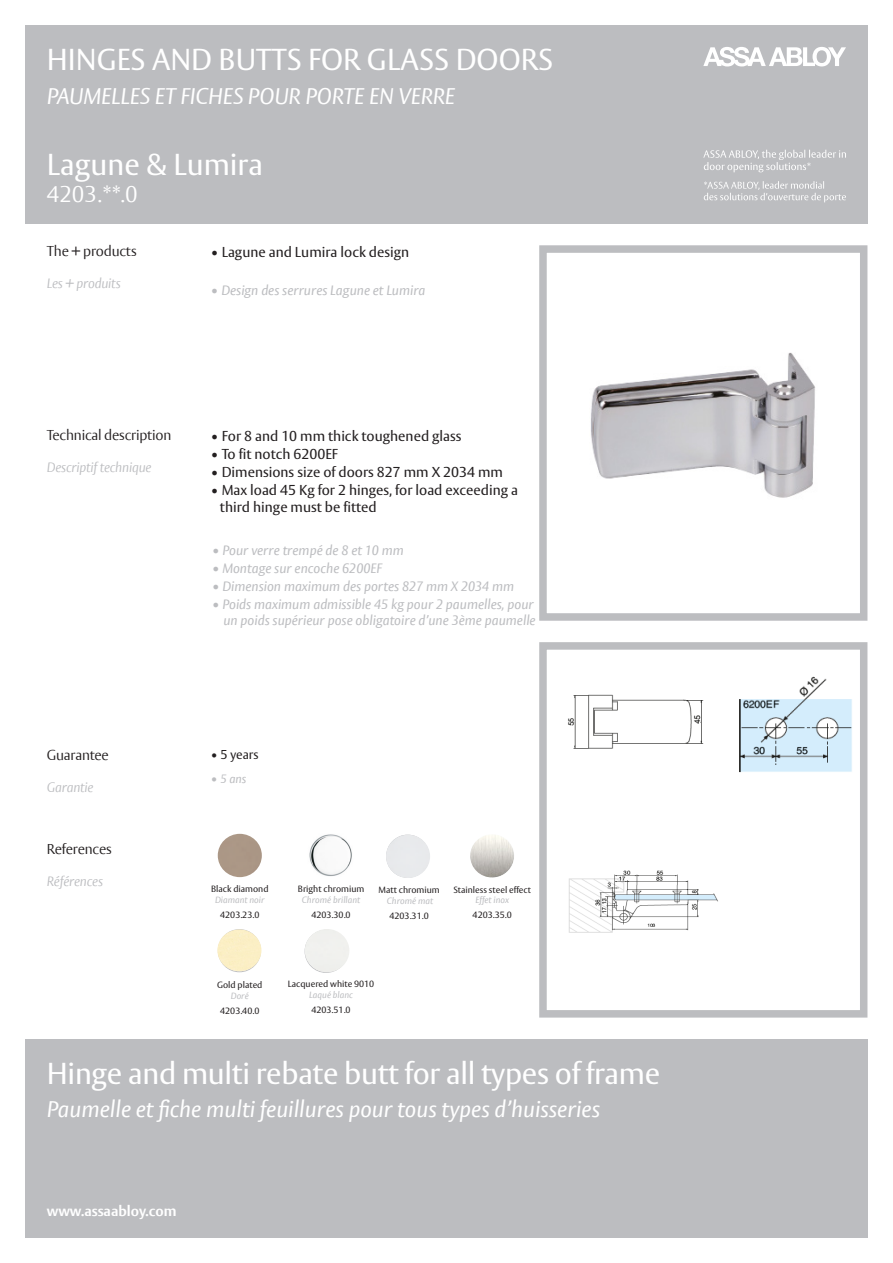
<style>
.page{position:relative;width:893px;height:1263px;background:#fff}
.page>*{position:absolute;margin:0;border:0;box-sizing:border-box;transform-origin:0 0}
.t1{font:30px "ASSA Vesta";letter-spacing:-.005em;color:#fff}
.t2{font:italic 22.5px "ASSA Vesta";color:#fff}
.t3{font:300 22.5px "ASSA Vesta";color:#fff}
.t4{font:14.25px/17.1px "ASSA Vesta";color:#231f20}
.t5{font:300 14.25px "ASSA Vesta";letter-spacing:-.015em;color:#231f20}
.t6{font:700 14.25px "ASSA Vesta";color:#fff}
.t7{font:italic 13.5px/16.2px "ASSA Vesta";color:#bcbdc0;text-align:right}
.t8{font:italic 300 13.5px "ASSA Vesta";letter-spacing:-.015em;color:#bcbdc0}
.t9{font:12.75px "ASSA Vesta";color:#231f20}
.t10{font:italic 12px "ASSA Vesta";color:#bcbdc0}
.Vesta_Light_blue_9_5{font:9px "ASSA Vesta";color:#231f20}
.t11{font:italic 9px "ASSA Vesta";color:#bcbdc0}
.s1{font-size:15px}
.s2{font-size:13.5px}
</style>
<div class="page">
<div style="left:25px;top:26px;width:842px;height:198px;background:#bcbdc0"></div>
<div style="left:25px;top:1039px;width:842px;height:198px;background:#bcbdc0"></div>
<svg style="left:704px;top:181px;width:142px;height:21px"></svg>
<svg style="left:703px;top:150px;width:143px;height:22px"></svg>
<svg style="left:703px;top:47px;width:143px;height:19px"></svg>
<div style="left:539px;top:245px;width:328px;height:376px;border:8px solid #bcbdc0"></div>
<div style="left:539px;top:642px;width:328px;height:375px;border:8px solid #bcbdc0"></div>
<img style="left:739px;top:676px;width:113px;height:97px">
<img style="left:305px;top:929px;width:44px;height:43px">
<div style="left:218px;top:929px;width:43px;height:43px;border:1px solid #bcbdc0;border-radius:50%"></div>
<img style="left:217px;top:929px;width:44px;height:42px">
<div style="left:386px;top:835px;width:43px;height:42px;border:1px solid #bcbdc0;border-radius:50%"></div>
<img style="left:386px;top:835px;width:44px;height:43px;border-radius:22px">
<img style="left:309px;top:834px;width:43px;height:42px">
<img style="left:470px;top:834px;width:44px;height:43px;border-radius:22px">
<img style="left:218px;top:834px;width:44px;height:43px;border-radius:22px">
<img style="left:569px;top:870px;width:149px;height:63px">
<img style="left:568px;top:694px;width:136px;height:55px">
<img style="left:591px;top:352px;width:224px;height:146px">
<p class="t1" style="left:47px;top:41px;width:508px">HINGES AND BUTTS FOR GLASS DOORS</p>
<p class="t2" style="left:47px;top:83px;width:410px">PAUMELLES ET FICHES POUR PORTE EN VERRE</p>
<p class="t1" style="left:47px;top:147px;width:218px">Lagune &amp; Lumira</p>
<p class="t3" style="left:47px;top:181px;width:92px">4203.**.0</p>
<p class="t5" style="left:47px;top:243px;width:91px">The + products</p>
<p class="t8" style="left:47px;top:275px;width:75px">Les + produits</p>
<p class="t4" style="left:211px;top:244px;width:200px"><span class="s1">•</span> Lagune and Lumira lock design</p>
<p class="t7" style="left:211px;top:283px;width:216px"><span class="s1">•</span> Design des serrures Lagune et Lumira</p>
<p class="t5" style="left:47px;top:427px;width:126px">Technical description</p>
<p class="t8" style="left:47px;top:459px;width:106px">Descriptif technique</p>
<p class="t4" style="left:211px;top:428px;width:252px"><span class="s1">•</span> For 8 and 10 mm thick toughened glass</p>
<p class="t4" style="left:211px;top:446px;width:129px"><span class="s1">•</span> To fit notch 6200EF</p>
<p class="t4" style="left:211px;top:464px;width:294px"><span class="s1">•</span> Dimensions size of doors 827 mm X 2034 mm</p>
<p class="t4" style="left:220px;top:482px;width:300px;text-indent:-9px"><span class="s1">•</span> Max load 45 Kg for 2 hinges, for load exceeding a third hinge must be fitted</p>
<p class="t7" style="left:212px;top:543px;width:193px"><span class="s1">•</span> Pour verre trempé de 8 et 10 mm</p>
<p class="t7" style="left:212px;top:561px;width:172px"><span class="s1">•</span> Montage sur encoche 6200EF</p>
<p class="t7" style="left:212px;top:579px;width:304px"><span class="s1">•</span> Dimension maximum des portes 827 mm X 2034 mm</p>
<p class="t7" style="left:212px;top:597px;width:325px"><span class="s1">•</span> Poids maximum admissible 45 kg pour 2 paumelles, pour un poids supérieur pose obligatoire d’une 3ème paumelle</p>
<p class="t5" style="left:47px;top:746px;width:64px">Guarantee</p>
<p class="t8" style="left:47px;top:779px;width:48px">Garantie</p>
<p class="t5" style="left:47px;top:840px;width:66px">References</p>
<p class="t8" style="left:47px;top:873px;width:58px">Références</p>
<p class="t9" style="left:211px;top:747px;width:49px"><span class="s2">•</span> 5 years</p>
<p class="t10" style="left:211px;top:772px;width:37px"><span class="s2">•</span> 5 ans</p>
<p class="Vesta_Light_blue_9_5" style="left:211px;top:883px;width:59px">Black diamond</p>
<p class="t11" style="left:215px;top:894px;width:51px">Diamant noir</p>
<p class="Vesta_Light_blue_9_5" style="left:220px;top:909px;width:41px">4203.23.0</p>
<p class="Vesta_Light_blue_9_5" style="left:298px;top:884px;width:68px">Bright chromium</p>
<p class="t11" style="left:302px;top:894px;width:60px">Chromé brillant</p>
<p class="Vesta_Light_blue_9_5" style="left:312px;top:909px;width:41px">4203.30.0</p>
<p class="Vesta_Light_blue_9_5" style="left:379px;top:884px;width:63px">Matt chromium</p>
<p class="t11" style="left:387px;top:895px;width:48px">Chromé mat</p>
<p class="Vesta_Light_blue_9_5" style="left:390px;top:910px;width:41px">4203.31.0</p>
<p class="Vesta_Light_blue_9_5" style="left:453px;top:884px;width:79px">Stainless steel effect</p>
<p class="t11" style="left:475px;top:895px;width:35px">Effet inox</p>
<p class="Vesta_Light_blue_9_5" style="left:473px;top:910px;width:41px">4203.35.0</p>
<p class="Vesta_Light_blue_9_5" style="left:217px;top:980px;width:47px">Gold plated</p>
<p class="t11" style="left:231px;top:990px;width:20px">Doré</p>
<p class="Vesta_Light_blue_9_5" style="left:220px;top:1005px;width:41px">4203.40.0</p>
<p class="Vesta_Light_blue_9_5" style="left:288px;top:979px;width:88px">Lacquered white 9010</p>
<p class="t11" style="left:309px;top:989px;width:45px">Laqué blanc</p>
<p class="Vesta_Light_blue_9_5" style="left:312px;top:1004px;width:41px">4203.51.0</p>
<p class="t1" style="left:47px;top:1055px;width:615px">Hinge and multi rebate butt for all types of frame</p>
<p class="t2" style="left:47px;top:1096px;width:555px">Paumelle et fiche multi feuillures pour tous types d’huisseries</p>
<p class="t6" style="left:47px;top:1202px;width:131px">www.assaabloy.com</p>
</div>
